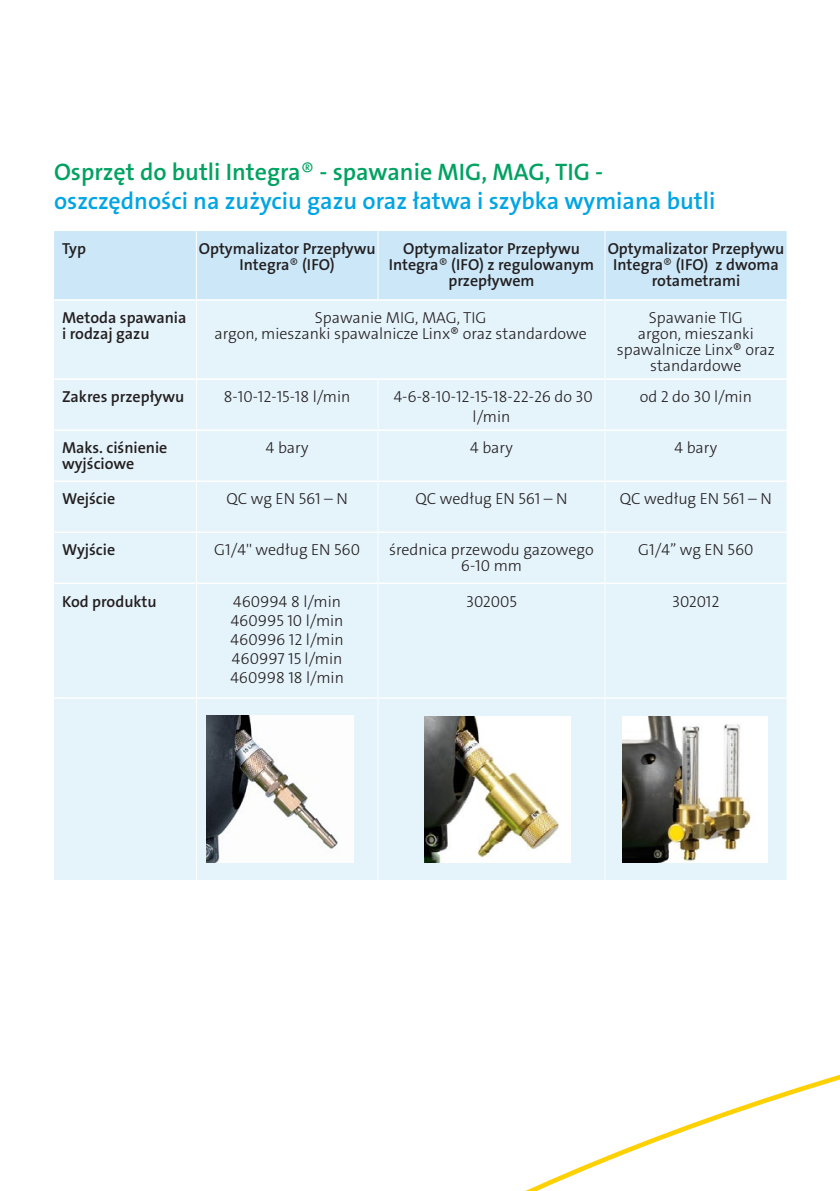
<style>
.page{position:relative;width:840px;height:1191px;background:#fff}
.page>*{position:absolute;margin:0;border:0;box-sizing:border-box;transform-origin:0 0}
.t1{font:600 24px/28.8px "The Sans LF";color:#00a5e3}
.t2{font:300 16px/16px "The Sans LF";color:#231f20;text-align:center}
.t3{font:600 16px/16px "The Sans LF";color:#231f20;text-align:center}
.s1{color:#00a261}
.s2{font-weight:300;color:#00a261}
.s3{font-weight:300}
</style>
<div class="page">
<svg style="left:525px;top:1075px;width:314px;height:116px"></svg>
<div style="left:54px;top:231px;width:732px;height:68px;background:#cbe7f8"></div>
<div style="left:54px;top:301px;width:732px;height:579px;background:#e5f3fb"></div>
<hr style="left:54px;top:378px;width:142px;height:2px;background:#fff">
<hr style="left:197px;top:378px;width:181px;height:2px;background:#fff">
<hr style="left:378px;top:378px;width:226px;height:2px;background:#fff">
<hr style="left:605px;top:378px;width:181px;height:2px;background:#fff">
<hr style="left:54px;top:429px;width:142px;height:2px;background:#fff">
<hr style="left:197px;top:429px;width:180px;height:2px;background:#fff">
<hr style="left:378px;top:429px;width:226px;height:2px;background:#fff">
<hr style="left:605px;top:429px;width:181px;height:2px;background:#fff">
<hr style="left:54px;top:480px;width:142px;height:2px;background:#fff">
<hr style="left:197px;top:480px;width:180px;height:2px;background:#fff">
<hr style="left:378px;top:480px;width:226px;height:2px;background:#fff">
<hr style="left:605px;top:480px;width:181px;height:2px;background:#fff">
<hr style="left:54px;top:531px;width:142px;height:2px;background:#fff">
<hr style="left:197px;top:531px;width:180px;height:2px;background:#fff">
<hr style="left:378px;top:531px;width:226px;height:2px;background:#fff">
<hr style="left:605px;top:531px;width:181px;height:2px;background:#fff">
<hr style="left:54px;top:582px;width:142px;height:2px;background:#fff">
<hr style="left:197px;top:582px;width:180px;height:2px;background:#fff">
<hr style="left:378px;top:582px;width:226px;height:2px;background:#fff">
<hr style="left:605px;top:582px;width:181px;height:2px;background:#fff">
<hr style="left:54px;top:697px;width:142px;height:2px;background:#fff">
<hr style="left:197px;top:697px;width:180px;height:2px;background:#fff">
<hr style="left:378px;top:697px;width:226px;height:2px;background:#fff">
<hr style="left:605px;top:697px;width:181px;height:2px;background:#fff">
<hr style="left:196px;top:231px;width:1px;height:69px;background:#fff">
<hr style="left:377px;top:231px;width:1px;height:68px;background:#fff">
<hr style="left:604px;top:231px;width:1px;height:69px;background:#fff">
<hr style="left:196px;top:300px;width:1px;height:79px;background:#fff">
<hr style="left:604px;top:300px;width:1px;height:79px;background:#fff">
<hr style="left:196px;top:379px;width:1px;height:51px;background:#fff">
<hr style="left:377px;top:380px;width:1px;height:50px;background:#fff">
<hr style="left:604px;top:379px;width:1px;height:51px;background:#fff">
<hr style="left:196px;top:430px;width:1px;height:51px;background:#fff">
<hr style="left:377px;top:430px;width:1px;height:51px;background:#fff">
<hr style="left:604px;top:430px;width:1px;height:51px;background:#fff">
<hr style="left:196px;top:481px;width:1px;height:51px;background:#fff">
<hr style="left:377px;top:481px;width:1px;height:51px;background:#fff">
<hr style="left:604px;top:481px;width:1px;height:51px;background:#fff">
<hr style="left:196px;top:532px;width:1px;height:51px;background:#fff">
<hr style="left:377px;top:532px;width:1px;height:51px;background:#fff">
<hr style="left:604px;top:532px;width:1px;height:51px;background:#fff">
<hr style="left:196px;top:583px;width:1px;height:115px;background:#fff">
<hr style="left:377px;top:583px;width:1px;height:115px;background:#fff">
<hr style="left:604px;top:583px;width:1px;height:115px;background:#fff">
<hr style="left:196px;top:698px;width:1px;height:182px;background:#fff">
<hr style="left:377px;top:698px;width:1px;height:182px;background:#fff">
<hr style="left:604px;top:698px;width:1px;height:182px;background:#fff">
<img style="left:206px;top:715px;width:147px;height:147px">
<img style="left:424px;top:716px;width:145px;height:146px">
<img style="left:621px;top:716px;width:146px;height:146px">
<p class="t1" style="left:54px;top:158px;width:662px"><span class="s1">Osprzęt do butli Integra</span><span class="s2">®</span> <span class="s1">- spawanie MIG, MAG, TIG - </span>oszczędności na zużyciu gazu oraz łatwa i szybka wymiana butli</p>
<p class="t3" style="left:62px;top:241px;width:25px">Typ</p>
<p class="t3" style="left:199px;top:241px;width:178px">Optymalizator Przepływu<br>Integra<span class="s3">®</span> (IFO)</p>
<p class="t3" style="left:388px;top:241px;width:207px">Optymalizator Przepływu<br>Integra<span class="s3">®</span> (IFO) z regulowanym przepływem</p>
<p class="t3" style="left:607px;top:241px;width:178px">Optymalizator Przepływu<br>Integra<span class="s3">®</span> (IFO) z dwoma rotametrami</p>
<p class="t3" style="left:62px;top:310px;width:126px;text-align:left">Metoda spawania i rodzaj gazu</p>
<p class="t2" style="left:214px;top:310px;width:374px">Spawanie MIG, MAG, TIG<br>argon, mieszanki spawalnicze Linx® oraz standardowe</p>
<p class="t2" style="left:616px;top:310px;width:159px">Spawanie TIG<br>argon, mieszanki spawalnicze Linx® oraz standardowe</p>
<p class="t3" style="left:62px;top:389px;width:124px">Zakres przepływu</p>
<p class="t2" style="left:224px;top:389px;width:128px">8-10-12-15-18 l/min</p>
<p class="t2" style="left:393px;top:387px;width:200px;line-height:19.2px">4-6-8-10-12-15-18-22-26 do 30 l/min</p>
<p class="t2" style="left:639px;top:389px;width:114px">od 2 do 30 l/min</p>
<p class="t3" style="left:62px;top:440px;width:107px;text-align:left">Maks. ciśnienie wyjściowe</p>
<p class="t2" style="left:266px;top:440px;width:44px">4 bary</p>
<p class="t2" style="left:470px;top:440px;width:44px">4 bary</p>
<p class="t2" style="left:674px;top:440px;width:44px">4 bary</p>
<p class="t3" style="left:62px;top:491px;width:55px">Wejście</p>
<p class="t2" style="left:226px;top:491px;width:123px">QC wg EN 561 – N</p>
<p class="t2" style="left:415px;top:491px;width:153px">QC według EN 561 – N</p>
<p class="t2" style="left:619px;top:491px;width:153px">QC według EN 561 – N</p>
<p class="t3" style="left:62px;top:542px;width:55px">Wyjście</p>
<p class="t2" style="left:214px;top:542px;width:147px">G1/4'' według EN 560</p>
<p class="t2" style="left:389px;top:542px;width:206px">średnica przewodu gazowego<br>6-10 mm</p>
<p class="t2" style="left:637px;top:542px;width:117px">G1/4’’ wg EN 560</p>
<p class="t3" style="left:62px;top:593px;width:96px">Kod produktu</p>
<p class="t2" style="left:230px;top:591px;width:115px;line-height:19.2px;text-align:left">460994 8 l/min<br>460995 10 l/min<br>460996 12 l/min<br>460997 15 l/min<br>460998 18 l/min</p>
<p class="t2" style="left:465px;top:593px;width:52px">302005</p>
<p class="t2" style="left:671px;top:593px;width:49px">302012</p>
</div>
